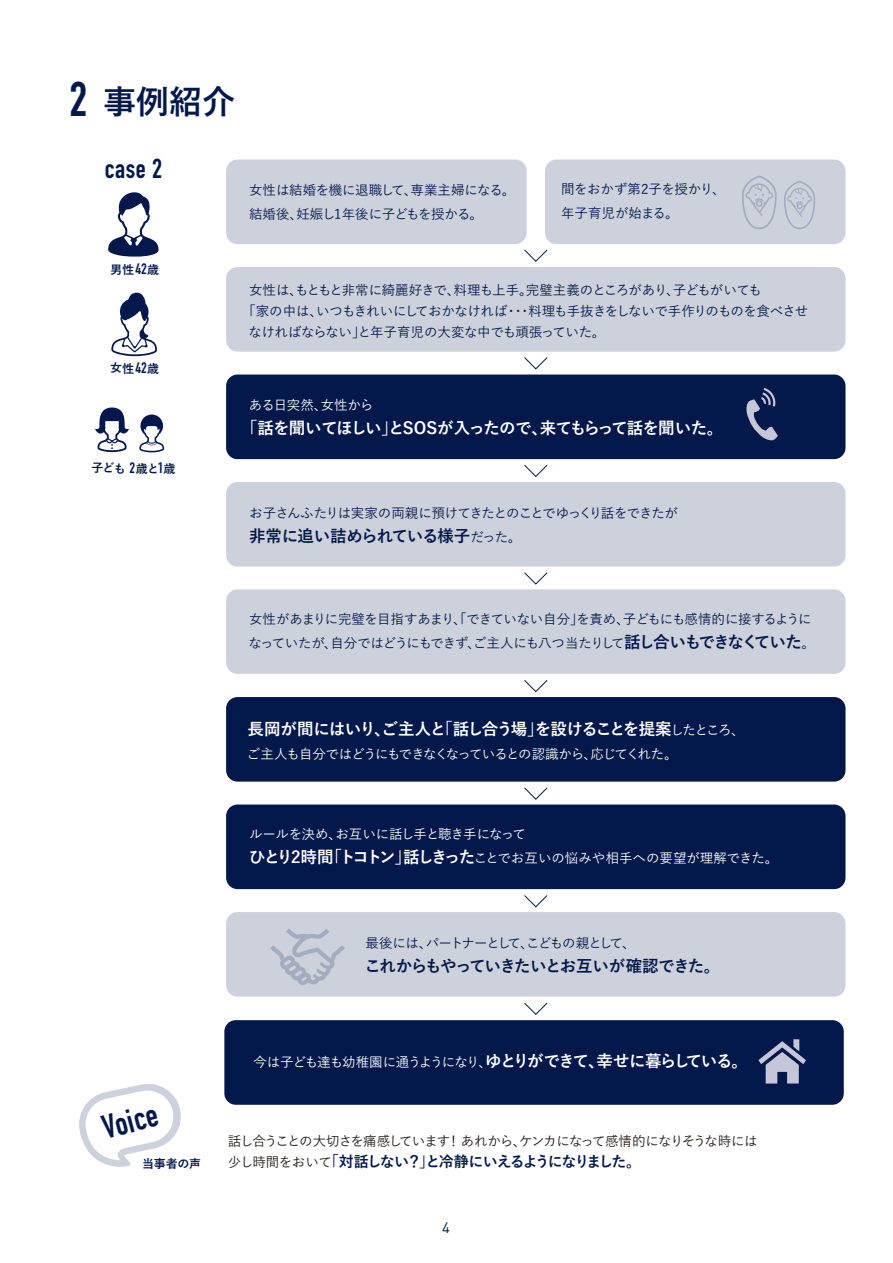
<style>
.page{position:relative;width:893px;height:1263px;background:#fff}
.page>*{position:absolute;margin:0;border:0;box-sizing:border-box;transform-origin:0 0}
.t1{font:700 33px "Yu Go";color:#03184a}
.t2{font:700 33px "DIN Condensed";color:#03184a}
.t3{font:700 27px "DIN Condensed";color:#03184a}
.t4{font:700 16.5px "Yu Go";letter-spacing:-.045em;color:#fff}
.t5{font:700 16.5px "Yu Go";letter-spacing:-.065em;color:#03184a}
.t6{font:700 16.5px "Yu Go";letter-spacing:-.045em;color:#03184a}
.t7{font:700 15px "Yu Go";letter-spacing:-.125em;color:#03184a}
.t8{font:15px "DIN";color:#03184a}
.t9{font:500 13.5px/24px "Yu Go";letter-spacing:-.04em;color:#03184a}
.t10{font:500 13.5px/24px "Yu Go";letter-spacing:-.01em;color:#fff}
.t11{font:500 13.5px "Yu Go";letter-spacing:-.075em;color:#221815}
.t12{font:500 13.5px/24px "Yu Go";letter-spacing:-.015em;color:#03184a}
.t13{font:500 13.5px "Yu Go";letter-spacing:-.07em;color:#fff}
.t14{font:500 13.5px "Yu Go";letter-spacing:-.08em;color:#fff}
.t15{font:500 13.5px "Yu Go";letter-spacing:-.065em;color:#03184a}
.t16{font:500 13.5px "Yu Go";letter-spacing:-.095em;color:#03184a}
.t17{font:500 13.5px/24px "Yu Go";letter-spacing:-.01em;color:#03184a}
.t18{font:500 13.5px "Yu Go";letter-spacing:-.02em;color:#fff}
.t19{font:700 12px "Yu Go";letter-spacing:-.025em;color:#03184a}
.s1{font-family:"DIN Condensed";font-size:48px}
.s2{font-family:"DIN Condensed";font-size:15px}
.s3{font-weight:500;font-size:13.5px}
.s4{font-weight:700;font-size:16.5px}
.s5{font-weight:500;font-size:13.5px;color:#221815}
</style>
<div class="page">
<div style="left:226px;top:912px;width:619px;height:84px;background:#cdd1db;border-radius:11px"></div>
<div style="left:224px;top:1020px;width:620px;height:85px;background:#03184a;border-radius:11px"></div>
<div style="left:226px;top:589px;width:619px;height:85px;background:#cdd1db;border-radius:11px"></div>
<svg style="left:108px;top:192px;width:51px;height:65px"></svg>
<svg style="left:111px;top:292px;width:46px;height:64px"></svg>
<div style="left:226px;top:160px;width:301px;height:84px;background:#cdd1db;border-radius:11px"></div>
<div style="left:545px;top:160px;width:300px;height:84px;background:#cdd1db;border-radius:11px"></div>
<svg style="left:524px;top:249px;width:24px;height:13px"></svg>
<svg style="left:524px;top:357px;width:24px;height:12px"></svg>
<svg style="left:524px;top:465px;width:24px;height:12px"></svg>
<svg style="left:524px;top:572px;width:24px;height:12px"></svg>
<svg style="left:524px;top:680px;width:24px;height:12px"></svg>
<svg style="left:524px;top:787px;width:24px;height:13px"></svg>
<svg style="left:524px;top:895px;width:24px;height:12px"></svg>
<svg style="left:524px;top:1002px;width:24px;height:13px"></svg>
<div style="left:226px;top:267px;width:619px;height:85px;background:#cdd1db;border-radius:11px"></div>
<div style="left:226px;top:374px;width:619px;height:85px;background:#03184a;border-radius:11px"></div>
<div style="left:226px;top:482px;width:619px;height:85px;background:#cdd1db;border-radius:11px"></div>
<div style="left:226px;top:697px;width:619px;height:85px;background:#03184a;border-radius:11px"></div>
<div style="left:226px;top:804px;width:619px;height:85px;background:#03184a;border-radius:11px"></div>
<svg style="left:758px;top:1039px;width:48px;height:44px"></svg>
<svg style="left:95px;top:407px;width:34px;height:45px"></svg>
<svg style="left:139px;top:414px;width:26px;height:38px"></svg>
<svg style="left:746px;top:388px;width:32px;height:53px"></svg>
<svg style="left:270px;top:929px;width:75px;height:56px"></svg>
<svg style="left:79px;top:1084px;width:102px;height:83px"></svg>
<h1 class="t1" style="left:70px;top:83px;width:167px"><span class="s1">2</span> 事例紹介</h1>
<h2 class="t3" style="left:104px;top:151px;width:59px">case 2</h2>
<p class="t19" style="left:110px;top:263px;width:51px;rotate:1deg">男性<span class="s2">42</span>歳</p>
<p class="t19" style="left:110px;top:361px;width:51px;rotate:1deg">女性<span class="s2">42</span>歳</p>
<p class="t19" style="left:92px;top:461px;width:85px;rotate:1deg">子ども <span class="s2">2</span>歳と<span class="s2">1</span>歳</p>
<p class="t12" style="left:249px;top:176px;width:268px">女性は結婚を機に退職して、専業主婦になる。結婚後、妊娠し1年後に子どもを授かる。</p>
<p class="t17" style="left:561px;top:175px;width:166px">間をおかず第2子を授かり、年子育児が始まる。</p>
<p class="t9" style="left:249px;top:276px;width:514px">女性は、もともと非常に綺麗好きで、料理も上手。完璧主義のところがあり、子どもがいても</p>
<p class="t9" style="left:242px;top:297px;width:567px">「家の中は、いつもきれいにしておかなければ・・・料理も手抜きをしないで手作りのものを食べさせ</p>
<p class="t9" style="left:249px;top:319px;width:358px">なければならない」と年子育児の大変な中でも頑張っていた。</p>
<p class="t18" style="left:249px;top:393px;width:126px">ある日突然、女性から</p>
<p class="t4" style="left:241px;top:419px;width:484px">「話を聞いてほしい」とSOSが入ったので、来てもらって話を聞いた。</p>
<p class="t15" style="left:249px;top:501px;width:430px">お子さんふたりは実家の両親に預けてきたとのことでゆっくり話をできたが</p>
<p class="t6" style="left:249px;top:527px;width:274px">非常に追い詰められている様子<span class="s3">だった。</span></p>
<p class="t9" style="left:249px;top:605px;width:568px">女性があまりに完璧を目指すあまり、「できていない自分」を責め、子どもにも感情的に接するようになっていたが、自分ではどうにもできず、ご主人にも八つ当たりして<span class="s4">話し合いもできなくていた</span>。</p>
<p class="t4" style="left:248px;top:719px;width:498px">長岡が間にはいり、ご主人と「話し合う場」を設けることを提案<span class="s3">したところ、</span></p>
<p class="t14" style="left:247px;top:741px;width:432px">ご主人も自分ではどうにもできなくなっているとの認識から、応じてくれた。</p>
<p class="t10" style="left:249px;top:820px;width:531px">ルールを決め、お互いに話し手と聴き手になって<br><span class="s4">ひとり2時間「トコトン」話しきった</span>ことでお互いの悩みや相手への要望が理解できた。</p>
<p class="t16" style="left:366px;top:931px;width:271px">最後には、パートナーとして、こどもの親として、</p>
<p class="t5" style="left:364px;top:957px;width:357px">これからもやっていきたいとお互いが確認できた。</p>
<h1 class="t2" style="left:97px;top:1106px;width:58px;rotate:-15deg">Voice</h1>
<p class="t19" style="left:142px;top:1156px;width:60px">当事者の声</p>
<p class="t13" style="left:253px;top:1050px;width:496px">今は子ども達も幼稚園に通うようになり、<span class="s4">ゆとりができて、幸せに暮らしている。</span></p>
<p class="t11" style="left:228px;top:1128px;width:531px">話し合うことの大切さを痛感しています！ あれから、ケンカになって感情的になりそうな時には</p>
<p class="t7" style="left:228px;top:1153px;width:415px"><span class="s5">少し時間をおいて</span>「対話しない？」と冷静にいえるようになりました。</p>
<p class="t8" style="left:442px;top:1218px;width:9px">4</p>
</div>
